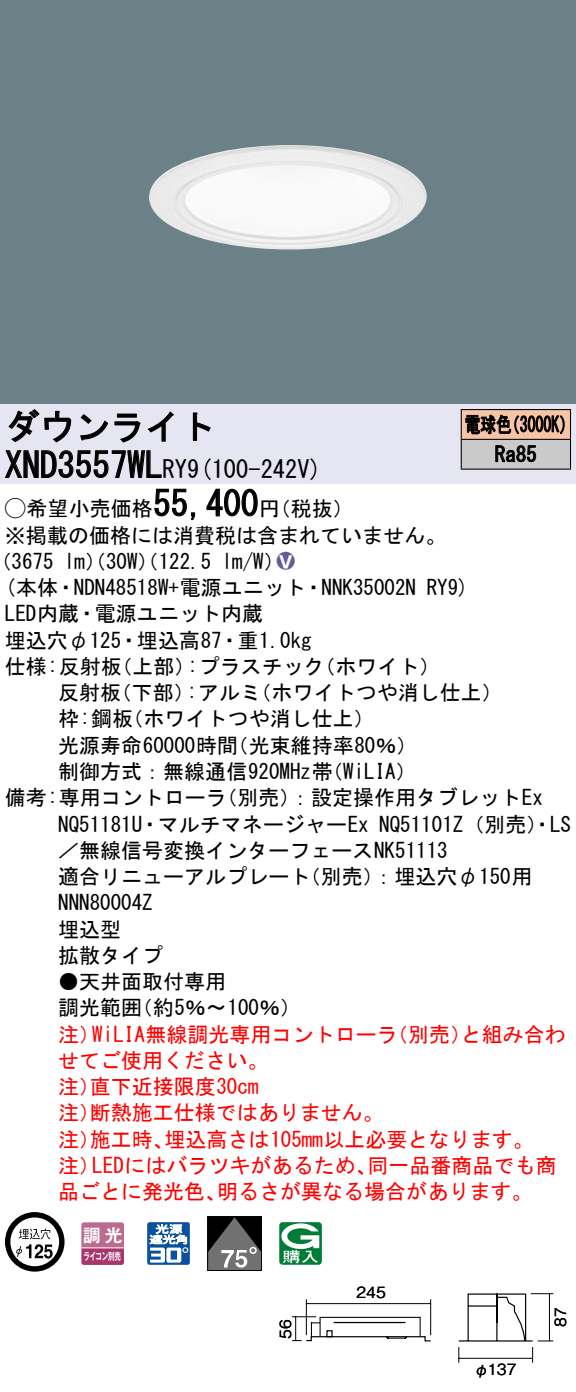
<style>
.page{position:relative;width:576px;height:1392px;background:#fff}
.page>*{position:absolute;margin:0;border:0;box-sizing:border-box;transform-origin:0 0}
.t1{font:35px "MS Gothic";color:#000}
.t2{font:24.5px "MS Gothic";color:#000}
.t3{font:21px/26.2px "MS Gothic";color:#000}
.t4{font:21px/26.2px "MS Gothic";color:#f00}
.t5{font:21px/29.8px "MS Gothic";color:#000;scale:.75 1}
.t6{font:21px "Ford Classification 1";color:#635aa0}
.t7{font:17.5px "Gothic MB101 Pro De Bold 90 pv RKSJ H";color:#fff}
.t8{font:15.4px "Gothic BBB Pro Medium 90 pv RKSJ H";letter-spacing:.025em;color:#000}
.t9{font:10.15px "Gothic MB101 Pro De Bold 90 pv RKSJ H";letter-spacing:-.05em;color:#fff;scale:.65 1}
.s1{font-size:24.5px}
.s2{font-family:"Ford Classification 1"}
.s3{color:#fff}
</style>
<div class="page">
<div style="left:0;top:0;width:575px;height:404px;background:#6c8087"></div>
<img style="left:149px;top:145px;width:278px;height:104px">
<div style="left:0;top:404px;width:575px;height:79px;background:#e6e5f2"></div>
<svg style="left:8px;top:409px;width:64px;height:34px"></svg>
<svg style="left:80px;top:413px;width:60px;height:30px"></svg>
<svg style="left:148px;top:411px;width:25px;height:31px"></svg>
<svg style="left:192px;top:412px;width:19px;height:29px"></svg>
<svg style="left:5px;top:450px;width:157px;height:28px"></svg>
<svg style="left:154px;top:488px;width:42px;height:32px"></svg>
<svg style="left:206px;top:488px;width:52px;height:29px"></svg>
<svg style="left:5px;top:1212px;width:59px;height:59px"></svg>
<svg style="left:81px;top:1222px;width:43px;height:42px;background:#b65a85"></svg>
<hr style="left:81px;top:1247px;width:43px;height:1px;background:#fff">
<svg style="left:147px;top:1222px;width:43px;height:42px"></svg>
<div style="left:207px;top:1216px;width:55px;height:54px;border:1px solid #000"></div>
<svg style="left:208px;top:1217px;width:53px;height:53px;background:#575757"></svg>
<svg style="left:279px;top:1222px;width:43px;height:42px"></svg>
<div style="left:461px;top:409px;width:109px;height:30px;background:#f7c4a7"></div>
<div style="left:461px;top:439px;width:109px;height:30px;background:#cacaca"></div>
<hr style="left:460px;top:409px;width:110px;height:1px;background:#000">
<hr style="left:569px;top:410px;width:2px;height:29px;background:#000">
<hr style="left:460px;top:439px;width:110px;height:1px;background:#000">
<hr style="left:569px;top:440px;width:2px;height:28px;background:#000">
<hr style="left:460px;top:468px;width:110px;height:2px;background:#000">
<svg style="left:460px;top:410px;width:104px;height:58px"></svg>
<svg style="left:458px;top:1293px;width:96px;height:70px"></svg>
<hr style="left:305px;top:1299px;width:2px;height:36px;background:#000">
<hr style="left:430px;top:1299px;width:1px;height:36px;background:#000">
<hr style="left:306px;top:1302px;width:124px;height:2px;background:#000">
<svg style="left:350px;top:1302px;width:40px;height:1px"></svg>
<svg style="left:291px;top:1313px;width:140px;height:29px"></svg>
<h1 class="t1" style="left:5px;top:409px;width:212px">ダウンライト</h1>
<p class="t2" style="left:187px;top:456px;width:136px">(9 100-242 (V</p>
<h1 class="t1" style="left:5px;top:447px;width:184px">XND3557WL<span class="s1">RY</span></h1>
<h1 class="t1" style="left:153px;top:486px;width:106px">55,400</h1>
<p class="t3" style="left:5px;top:495px;width:442px"><span class="s2">A</span>希望小売価格<br>※掲載の価格には消費税は含まれていません。</p>
<p class="t6" style="left:277px;top:550px;width:19px">2<span class="s3">8</span></p>
<p class="t3" style="left:259px;top:495px;width:96px">（円税抜(</p>
<p class="t3" style="left:222px;top:548px;width:64px">l m (W/</p>
<p class="t3" style="left:-9px;top:548px;width:65px">（3675</p>
<p class="t3" style="left:64px;top:548px;width:149px">lm）（30 ）（W 122.5</p>
<p class="t5" style="left:494px;top:409px;width:57px;text-indent:-30px">電球色<br>Ra85</p>
<p class="t5" style="left:504px;top:409px;width:96px">（3000 (K</p>
<p class="t3" style="left:5px;top:574px;width:412px">(本体・NDN48518 +W 電源ユニット・NNK35002N</p>
<p class="t3" style="left:5px;top:600px;width:259px">LED内蔵・電源ユニット内蔵</p>
<p class="t3" style="left:5px;top:627px;width:308px">埋込穴φ125・埋込高87・重1.0kg</p>
<p class="t3" style="left:314px;top:653px;width:127px">（ホワイト(</p>
<p class="t3" style="left:426px;top:574px;width:44px">RY (9</p>
<p class="t3" style="left:187px;top:653px;width:139px">:プラスチック</p>
<p class="t3" style="left:5px;top:653px;width:118px">仕様:反射板</p>
<p class="t3" style="left:111px;top:653px;width:85px">（上部）</p>
<p class="t3" style="left:58px;top:679px;width:65px">反射板</p>
<p class="t3" style="left:111px;top:679px;width:85px">（下部）</p>
<p class="t3" style="left:187px;top:679px;width:76px">:アルミ</p>
<p class="t3" style="left:250px;top:679px;width:253px">（ホワイトつや消し仕上(</p>
<p class="t3" style="left:58px;top:705px;width:76px">枠:鋼板</p>
<p class="t3" style="left:122px;top:705px;width:254px">（ホワイトつや消し仕上(</p>
<p class="t3" style="left:58px;top:732px;width:181px">光源寿命60000時間</p>
<p class="t3" style="left:227px;top:732px;width:191px">（光束維持率80％(</p>
<p class="t3" style="left:216px;top:758px;width:328px;text-indent:-158px">制御方式：無線通信920MHz帯<br>（別売：）設定操作用タブレットEx</p>
<p class="t3" style="left:322px;top:758px;width:96px">（WiLIA(</p>
<p class="t3" style="left:5px;top:784px;width:223px">備考:専用コントローラ</p>
<p class="t3" style="left:58px;top:810px;width:312px">NQ51181 ・U マルチマネージャーEx</p>
<p class="t3" style="left:58px;top:837px;width:391px">／無線信号変換インターフェースNK51113</p>
<p class="t3" style="left:300px;top:863px;width:234px">（別売：）埋込穴φ150用</p>
<p class="t3" style="left:379px;top:810px;width:193px">NQ51101 （Z 別売）・LS</p>
<p class="t3" style="left:58px;top:863px;width:253px">適合リニューアルプレート<br>NNN80004Z<br>埋込型<br>拡散タイプ</p>
<p class="t3" style="left:132px;top:968px;width:171px;text-indent:-73px">●天井面取付専用<br>（約5％〜100％(</p>
<p class="t3" style="left:58px;top:994px;width:85px">調光範囲</p>
<p class="t4" style="left:92px;top:1020px;width:307px">WiLIA無線調光専用コントローラ</p>
<p class="t4" style="left:387px;top:1020px;width:85px">（別売）</p>
<p class="t4" style="left:460px;top:1020px;width:106px">と組み合わ</p>
<p class="t4" style="left:58px;top:1020px;width:43px">注）</p>
<p class="t4" style="left:58px;top:1047px;width:211px">せてご使用ください。</p>
<p class="t4" style="left:90px;top:1073px;width:170px">直下近接限度30cm</p>
<p class="t4" style="left:90px;top:1073px;width:295px;text-indent:-32px">注）<br>断熱施工仕様ではありません。</p>
<p class="t4" style="left:58px;top:1099px;width:43px">注）</p>
<p class="t4" style="left:164px;top:1125px;width:370px">埋込高さは105mm以上必要となります。</p>
<p class="t4" style="left:90px;top:1125px;width:85px">施工時、</p>
<p class="t4" style="left:58px;top:1125px;width:43px">注）</p>
<p class="t4" style="left:92px;top:1152px;width:286px">LEDにはバラツキがあるため、</p>
<p class="t4" style="left:367px;top:1152px;width:190px">同一品番商品でも商</p>
<p class="t4" style="left:58px;top:1152px;width:43px">注）</p>
<p class="t4" style="left:58px;top:1178px;width:169px">品ごとに発光色、</p>
<p class="t4" style="left:217px;top:1178px;width:317px">明るさが異なる場合があります。</p>
<p class="t7" style="left:83px;top:1220px;width:41px">調光</p>
<p class="t9" style="left:84px;top:1247px;width:59px">ライコン別売</p>
<p class="t8" style="left:273px;top:1338px;width:21px;rotate:-90deg">56</p>
<p class="t8" style="left:356px;top:1279px;width:31px">245</p>
<p class="t8" style="left:474px;top:1356px;width:44px">φ137</p>
<p class="t8" style="left:548px;top:1327px;width:21px;rotate:-90deg">87</p>
</div>
